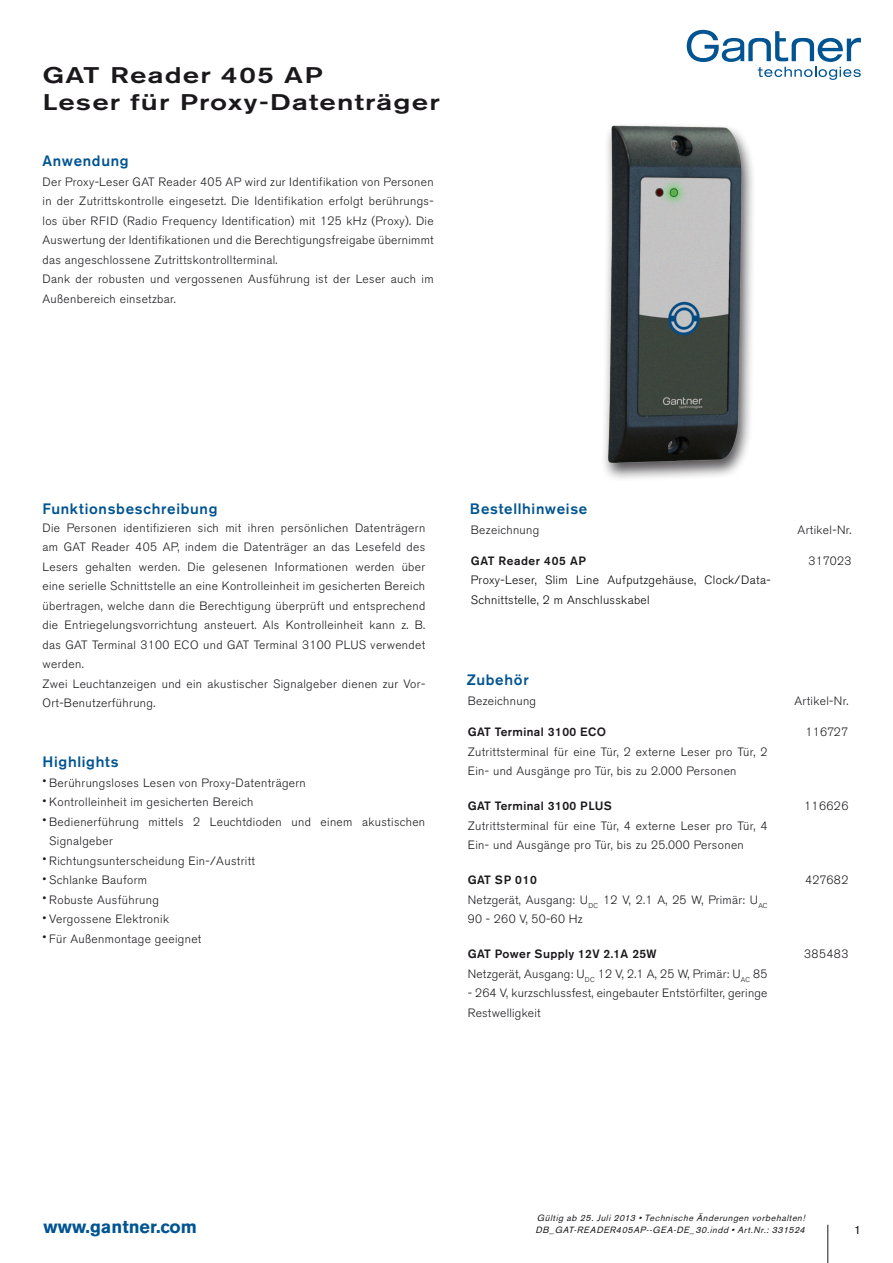
<style>
.page{position:relative;width:893px;height:1263px;background:#fff}
.page>*{position:absolute;margin:0;border:0;box-sizing:border-box;transform-origin:0 0}
.t1{font:500 22.5px/27px "Akzidenz Grotesk BE";letter-spacing:.04em;color:#1b181c;scale:1.3 1}
.t2{font:700 18px "Akzidenz Grotesk BE";color:#005492}
.t3{font:500 15px "Akzidenz Grotesk BE";letter-spacing:.045em;color:#005492}
.t4{font:300 12px/19.5px "Akzidenz Grotesk BE";letter-spacing:.03em;color:#1b181c}
.t5{font:300 12px/19.5px "Akzidenz Grotesk BE";letter-spacing:.03em;color:#020202}
.t6{font:500 12px "Akzidenz Grotesk BE";letter-spacing:.03em;color:#1b181c}
.t7{font:12px "Akzidenz Grotesk BE";color:#1b181c}
.t8{font:italic 9px/12px "Akzidenz Grotesk BE";color:#1b181c}
.s1{font-weight:500}
</style>
<div class="page">
<svg style="left:687px;top:30px;width:174px;height:50px"></svg>
<hr style="left:827px;top:1225px;width:1px;height:38px;background:#1b181c">
<img style="left:604px;top:125px;width:149px;height:354px">
<h1 class="t1" style="left:43px;top:61px;width:307px">GAT Reader 405 AP<br>Leser für Proxy-Datenträger</h1>
<p class="t3" style="left:43px;top:152px;width:88px">Anwendung</p>
<p class="t4" style="left:43px;top:172px;width:393px">Der Proxy-Leser GAT Reader 405 AP wird zur Identifikation von Personen in der Zutrittskontrolle eingesetzt. Die Identifikation erfolgt berührungs&shy;los über RFID (Radio Frequency Identification) mit 125 kHz (Proxy). Die Auswertung der Identifikationen und die Berechtigungsfreigabe übernimmt das angeschlossene Zutrittskontrollterminal.<br>Dank der robusten und vergossenen Ausführung ist der Leser auch im Außenbereich einsetzbar.</p>
<p class="t3" style="left:43px;top:499px;width:176px">Funktionsbeschreibung</p>
<p class="t4" style="left:43px;top:518px;width:384px">Die Personen identifizieren sich mit ihren persönlichen Datenträgern am GAT Reader 405 AP, indem die Datenträger an das Lesefeld des Lesers gehalten werden. Die gelesenen Informationen werden über eine serielle Schnittstelle an eine Kontrolleinheit im gesicherten Bereich übertragen, welche dann die Berechtigung überprüft und entsprechend die Entriegelungsvorrichtung ansteuert. Als Kontrolleinheit kann z. B. das GAT Terminal 3100 ECO und GAT Terminal 3100 PLUS verwendet werden.<br>Zwei Leuchtanzeigen und ein akustischer Signalgeber dienen zur Vor-Ort-Benutzerführung.</p>
<p class="t3" style="left:43px;top:753px;width:78px">Highlights</p>
<p class="t4" style="left:43px;top:773px;width:265px">• Berührungsloses Lesen von Proxy-Datenträgern</p>
<p class="t4" style="left:43px;top:792px;width:212px">• Kontrolleinheit im gesicherten Bereich</p>
<p class="t4" style="left:49px;top:812px;width:377px;text-indent:-7px">• Bedienerführung mittels 2 Leuchtdioden und einem akustischen<br>Signalgeber</p>
<p class="t4" style="left:43px;top:851px;width:214px">• Richtungsunterscheidung Ein-/Austritt</p>
<p class="t4" style="left:43px;top:870px;width:106px">• Schlanke Bauform</p>
<p class="t4" style="left:43px;top:890px;width:118px">• Robuste Ausführung</p>
<p class="t4" style="left:43px;top:909px;width:128px">• Vergossene Elektronik</p>
<p class="t4" style="left:43px;top:929px;width:160px">• Für Außenmontage geeignet</p>
<p class="t3" style="left:470px;top:499px;width:119px">Bestellhinweise</p>
<p class="t4" style="left:471px;top:520px;width:70px">Bezeichnung</p>
<p class="t4" style="left:798px;top:520px;width:55px">Artikel-Nr.</p>
<p class="t6" style="left:471px;top:553px;width:116px">GAT Reader 405 AP</p>
<p class="t5" style="left:471px;top:571px;width:301px">Proxy-Leser, Slim Line Aufputzgehäuse, Clock/Data-<br>Schnittstelle, 2 m Anschlusskabel</p>
<p class="t4" style="left:808px;top:551px;width:45px">317023</p>
<p class="t3" style="left:467px;top:670px;width:63px">Zubehör</p>
<p class="t4" style="left:468px;top:691px;width:70px">Bezeichnung</p>
<p class="t4" style="left:794px;top:691px;width:55px">Artikel-Nr.</p>
<p class="t6" style="left:468px;top:724px;width:140px">GAT Terminal 3100 ECO</p>
<p class="t4" style="left:468px;top:742px;width:301px">Zutrittsterminal für eine Tür, 2 externe Leser pro Tür, 2<br>Ein- und Ausgänge pro Tür, bis zu 2.000 Personen</p>
<p class="t4" style="left:805px;top:722px;width:44px">116727</p>
<p class="t6" style="left:468px;top:798px;width:146px">GAT Terminal 3100 PLUS</p>
<p class="t4" style="left:468px;top:816px;width:301px">Zutrittsterminal für eine Tür, 4 externe Leser pro Tür, 4<br>Ein- und Ausgänge pro Tür, bis zu 25.000 Personen</p>
<p class="t4" style="left:804px;top:796px;width:46px">116626</p>
<p class="t4" style="left:468px;top:870px;width:301px"><span class="s1">GAT SP 010<br></span>Netzgerät, Ausgang: U<sub>DC</sub> 12 V, 2.1 A, 25 W, Primär: U<sub>AC<br></sub>90 - 260 V, 50-60 Hz</p>
<p class="t4" style="left:805px;top:870px;width:45px">427682</p>
<p class="t4" style="left:468px;top:944px;width:301px"><span class="s1">GAT Power Supply 12V 2.1A 25W<br></span>Netzgerät, Ausgang: U<sub>DC</sub> 12 V, 2.1 A, 25 W, Primär: U<sub>AC</sub> 85</p>
<p class="t4" style="left:468px;top:983px;width:301px">- 264 V, kurzschlussfest, eingebauter Entstörfilter, geringe<br>Restwelligkeit</p>
<p class="t4" style="left:804px;top:944px;width:46px">385483</p>
<p class="t8" style="left:535px;top:1212px;width:273px">Gültig ab 25. Juli 2013 • Technische Änderungen vorbehalten!<br>DB_GAT-READER405AP--GEA-DE_30.indd • Art.Nr.: 331524</p>
<h2 class="t2" style="left:44px;top:1216px;width:155px">www.gantner.com</h2>
<p class="t7" style="left:854px;top:1223px;width:8px">1</p>
</div>
